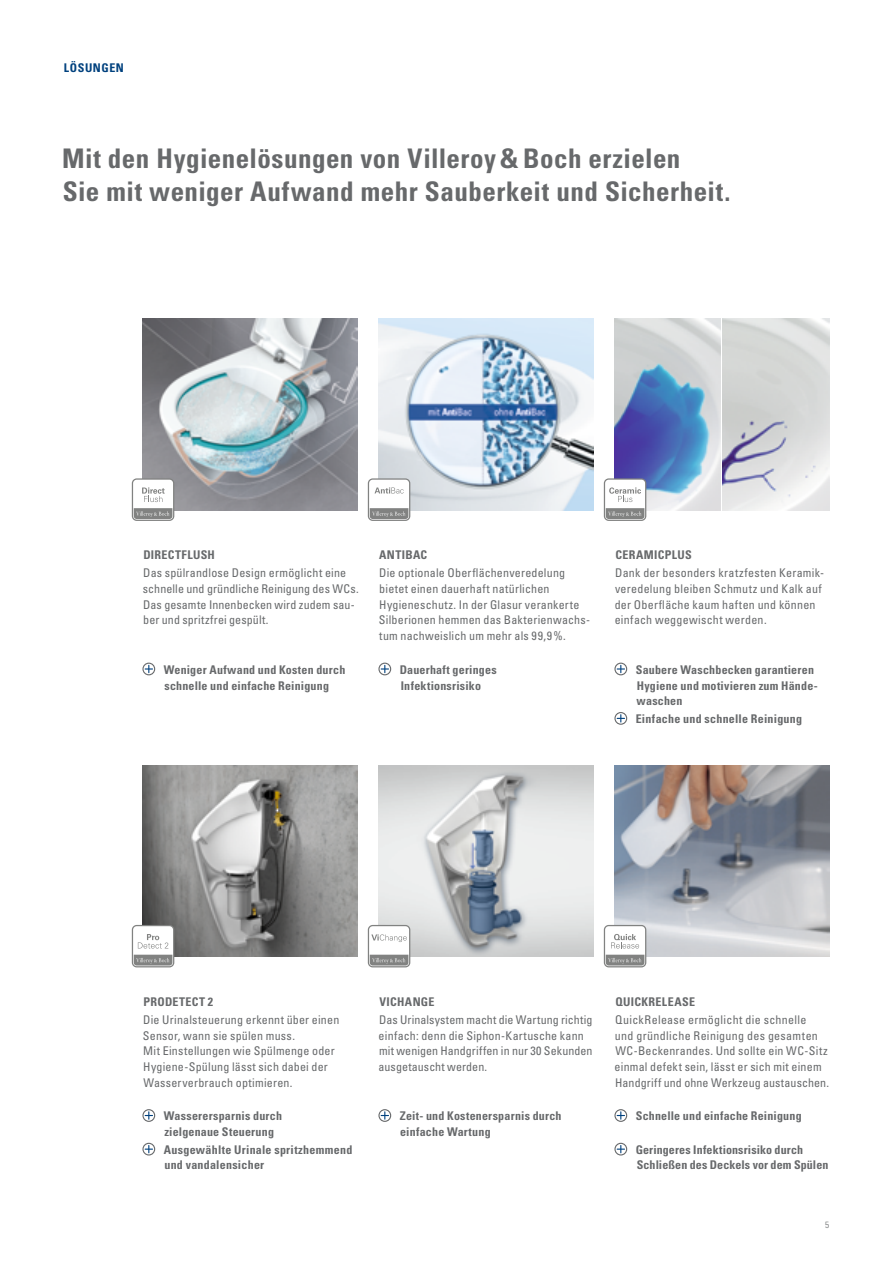
<style>
.page{position:relative;width:893px;height:1263px;background:#fff}
.page>*{position:absolute;margin:0;border:0;box-sizing:border-box;transform-origin:0 0}
.t1{font:700 condensed 27px/33px "Univers LT";letter-spacing:.015em;color:#67696b}
.t2{font:condensed 12px/15.8px "Univers LT";letter-spacing:.015em;color:#67696b}
.t3{font:700 condensed 12px/15.8px "Univers LT";letter-spacing:.02em;color:#67696b}
.t4{font:700 condensed 12px "Univers LT";letter-spacing:.05em;color:#00417e}
.t5{font:300 condensed 9px "Univers LT";color:#67696b}
</style>
<div class="page">
<img style="left:378px;top:319px;width:215px;height:191px">
<img style="left:614px;top:765px;width:215px;height:192px">
<img style="left:378px;top:765px;width:215px;height:192px">
<img style="left:614px;top:319px;width:107px;height:191px">
<img style="left:723px;top:319px;width:106px;height:191px">
<img style="left:142px;top:319px;width:215px;height:191px">
<img style="left:142px;top:765px;width:215px;height:192px">
<div style="left:142px;top:663px;width:13px;height:12px;border:1px solid #67696b;border-radius:50%"></div>
<svg style="left:145px;top:665px;width:8px;height:8px"></svg>
<div style="left:378px;top:663px;width:13px;height:12px;border:1px solid #67696b;border-radius:50%"></div>
<svg style="left:381px;top:665px;width:7px;height:8px"></svg>
<div style="left:378px;top:1109px;width:13px;height:13px;border:1px solid #67696b;border-radius:50%"></div>
<svg style="left:381px;top:1112px;width:7px;height:7px"></svg>
<div style="left:614px;top:663px;width:13px;height:12px;border:1px solid #67696b;border-radius:50%"></div>
<svg style="left:617px;top:665px;width:7px;height:8px"></svg>
<div style="left:614px;top:712px;width:13px;height:13px;border:1px solid #67696b;border-radius:50%"></div>
<svg style="left:617px;top:715px;width:7px;height:7px"></svg>
<div style="left:142px;top:1109px;width:13px;height:13px;border:1px solid #67696b;border-radius:50%"></div>
<svg style="left:145px;top:1112px;width:8px;height:7px"></svg>
<div style="left:142px;top:1143px;width:13px;height:12px;border:1px solid #67696b;border-radius:50%"></div>
<svg style="left:145px;top:1145px;width:8px;height:8px"></svg>
<div style="left:614px;top:1109px;width:13px;height:13px;border:1px solid #67696b;border-radius:50%"></div>
<svg style="left:617px;top:1112px;width:7px;height:7px"></svg>
<div style="left:614px;top:1143px;width:13px;height:12px;border:1px solid #67696b;border-radius:50%"></div>
<svg style="left:617px;top:1145px;width:7px;height:8px"></svg>
<svg style="left:132px;top:478px;width:42px;height:43px"></svg>
<div style="left:133px;top:480px;width:40px;height:40px;background:#fff;border-radius:4px"></div>
<svg style="left:134px;top:508px;width:38px;height:11px"></svg>
<svg style="left:142px;top:487px;width:23px;height:15px"></svg>
<svg style="left:132px;top:925px;width:42px;height:42px"></svg>
<div style="left:133px;top:926px;width:40px;height:40px;background:#fff;border-radius:4px"></div>
<svg style="left:134px;top:955px;width:38px;height:10px"></svg>
<svg style="left:138px;top:934px;width:30px;height:14px"></svg>
<svg style="left:604px;top:478px;width:42px;height:43px"></svg>
<div style="left:605px;top:480px;width:40px;height:40px;background:#fff;border-radius:4px"></div>
<svg style="left:606px;top:508px;width:38px;height:11px"></svg>
<svg style="left:609px;top:487px;width:32px;height:15px"></svg>
<svg style="left:604px;top:925px;width:42px;height:42px"></svg>
<div style="left:605px;top:926px;width:40px;height:40px;background:#fff;border-radius:4px"></div>
<svg style="left:606px;top:955px;width:38px;height:10px"></svg>
<svg style="left:611px;top:934px;width:28px;height:14px"></svg>
<svg style="left:368px;top:925px;width:42px;height:42px"></svg>
<div style="left:369px;top:926px;width:40px;height:40px;background:#fff;border-radius:4px"></div>
<svg style="left:370px;top:955px;width:38px;height:10px"></svg>
<svg style="left:371px;top:934px;width:36px;height:8px"></svg>
<svg style="left:368px;top:478px;width:42px;height:43px"></svg>
<div style="left:369px;top:480px;width:40px;height:40px;background:#fff;border-radius:4px"></div>
<svg style="left:370px;top:508px;width:38px;height:11px"></svg>
<svg style="left:375px;top:487px;width:29px;height:7px"></svg>
<p class="t4" style="left:64px;top:61px;width:62px">LÖSUNGEN</p>
<h1 class="t1" style="left:62px;top:142px;width:670px">Mit den Hygienelösungen von Villeroy&amp;Boch erzielen<br>Sie mit weniger Aufwand mehr Sauberkeit und Sicherheit.</h1>
<p class="t3" style="left:143px;top:547px;width:73px">DIRECTFLUSH</p>
<p class="t2" style="left:143px;top:565px;width:217px">Das spülrandlose Design ermöglicht eine schnelle und gründliche Reinigung des WCs.<br>Das gesamte Innenbecken wird zudem sau&shy;ber und spritzfrei gespült.</p>
<p class="t3" style="left:164px;top:662px;width:183px">Weniger Aufwand und Kosten durch schnelle und einfache Reinigung</p>
<p class="t3" style="left:379px;top:547px;width:50px">ANTIBAC</p>
<p class="t2" style="left:379px;top:565px;width:213px">Die optionale Oberflächenveredelung bietet einen dauerhaft natürlichen Hygieneschutz. In der Glasur verankerte Silberionen hemmen das Bakterienwachs&shy;tum nachweislich um mehr als 99,9%.</p>
<p class="t3" style="left:400px;top:662px;width:99px">Dauerhaft geringes<br>Infektionsrisiko</p>
<p class="t3" style="left:615px;top:547px;width:78px">CERAMICPLUS</p>
<p class="t2" style="left:615px;top:565px;width:211px">Dank der besonders kratzfesten Keramik&shy;veredelung bleiben Schmutz und Kalk auf der Oberfläche kaum haften und können einfach weggewischt werden.</p>
<p class="t3" style="left:636px;top:662px;width:183px">Saubere Waschbecken garantieren<br>Hygiene und motivieren zum Hände&shy;waschen</p>
<p class="t3" style="left:636px;top:711px;width:168px">Einfache und schnelle Reinigung</p>
<p class="t3" style="left:143px;top:994px;width:71px">PRODETECT 2</p>
<p class="t2" style="left:143px;top:1011px;width:198px">Die Urinalsteuerung erkennt über einen Sensor, wann sie spülen muss.<br>Mit Einstellungen wie Spülmenge oder Hygiene--Spülung lässt sich dabei der Wasserverbrauch optimieren.</p>
<p class="t3" style="left:164px;top:1108px;width:120px">Wasserersparnis durch zielgenaue Steuerung</p>
<p class="t3" style="left:164px;top:1142px;width:190px;line-height:15px">Ausgewählte Urinale spritzhemmend und vandalensicher</p>
<p class="t3" style="left:379px;top:994px;width:57px">VICHANGE</p>
<p class="t2" style="left:379px;top:1011px;width:215px">Das Urinalsystem macht die Wartung richtig einfach: denn die Siphon-Kartusche kann mit wenigen Handgriffen in nur 30 Sekunden ausgetauscht werden.</p>
<p class="t3" style="left:400px;top:1108px;width:163px">Zeit- und Kostenersparnis durch einfache Wartung</p>
<p class="t3" style="left:615px;top:994px;width:81px">QUICKRELEASE</p>
<p class="t2" style="left:615px;top:1011px;width:216px">QuickRelease ermöglicht die schnelle<br>und gründliche Reinigung des gesamten WC--Beckenrandes. Und sollte ein WC-Sitz einmal defekt sein, lässt er sich mit einem Handgriff und ohne Werkzeug austauschen.</p>
<p class="t3" style="left:636px;top:1108px;width:167px">Schnelle und einfache Reinigung</p>
<p class="t3" style="left:636px;top:1142px;width:194px;line-height:15px">Geringeres Infektionsrisiko durch<br>Schließen des Deckels vor dem Spülen</p>
<p class="t5" style="left:825px;top:1219px;width:5px">5</p>
</div>
